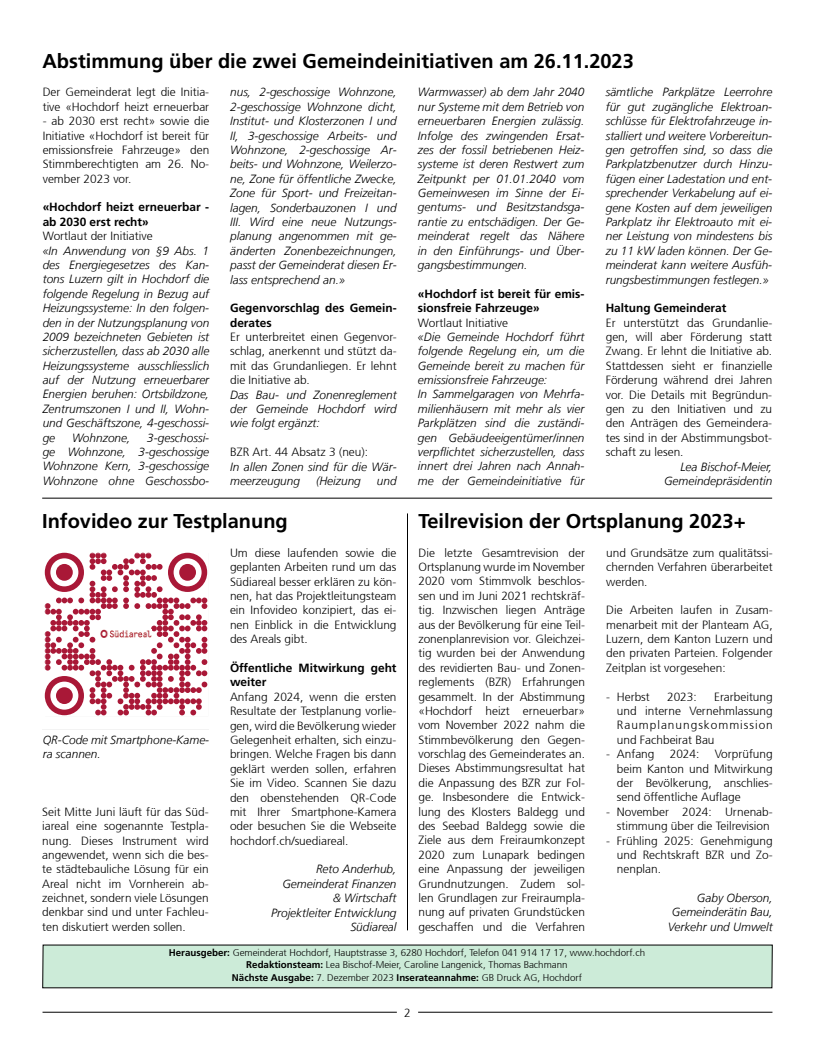
<style>
.page{position:relative;width:815px;height:1053px;background:#fff}
.page>*{position:absolute;margin:0;border:0;box-sizing:border-box;transform-origin:0 0}
.t1{font:700 20px "Frutiger LT Com";color:#000}
.t2{font:300 11.88px/14.4px "Frutiger 45";color:#000;text-align:justify}
.t3{font:italic 300 11.88px/14.4px "Frutiger LT";color:#000;text-align:justify}
.t4{font:700 11.88px/14.4px "Frutiger LT Com";color:#000}
.t5{font:300 9.75px/12.5px "Frutiger 45";color:#000;text-align:center}
.s1{font-family:"Frutiger LT Com";font-weight:700}
</style>
<div class="page">
<hr style="left:43px;top:1011px;width:354px;height:1px;background:#000">
<hr style="left:418px;top:1011px;width:354px;height:1px;background:#000">
<svg style="left:42px;top:944px;width:731px;height:44px"></svg>
<hr style="left:42px;top:498px;width:730px;height:1px;background:#000">
<hr style="left:407px;top:513px;width:1px;height:417px;background:#000">
<svg style="left:44px;top:552px;width:164px;height:164px"></svg>
<div style="left:56px;top:687px;width:17px;height:17px;background:#a91837;border-radius:50%"></div>
<img style="left:101px;top:629px;width:50px;height:9px">
<h1 class="t1" style="left:43px;top:49px;width:593px">Abstimmung über die zwei Gemeindeinitiativen am 26.11.2023</h1>
<p class="t3" style="left:418px;top:85px;width:168px">Warmwasser) ab dem Jahr 2040 nur Systeme mit dem Betrieb von erneuerbaren Energien zulässig.<br>Infolge des zwingenden Ersat&shy;zes der fossil betriebenen Heiz&shy;systeme ist deren Restwert zum Zeitpunkt per 01.01.2040 vom Gemeinwesen im Sinne der Ei&shy;gentums- und Besitzstandsga&shy;rantie zu entschädigen. Der Ge&shy;meinderat regelt das Nähere in den Einführungs- und Über&shy;gangsbestimmungen.</p>
<p class="t4" style="left:418px;top:286px;width:168px">«Hochdorf ist bereit für emis&shy;sionsfreie Fahrzeuge»</p>
<p class="t2" style="left:418px;top:315px;width:92px">Wortlaut Initiative</p>
<p class="t3" style="left:418px;top:330px;width:168px;text-align:left">«Die Gemeinde Hochdorf führt folgende Regelung ein, um die<br>Gemeinde bereit zu machen für emissionsfreie Fahrzeuge:<br>In Sammelgaragen von Mehrfa&shy;milienhäusern mit mehr als vier<br>Parkplätzen sind die zuständi&shy;gen Gebäudeeigentümer/innen verpflichtet sicherzustellen, dass innert drei Jahren nach Annah&shy;me der Gemeindeinitiative für</p>
<p class="t2" style="left:43px;top:85px;width:168px">Der Gemeinderat legt die Initia&shy;tive «Hochdorf heizt erneuerbar</p>
<p class="t2" style="left:43px;top:114px;width:168px">- ab 2030 erst recht» sowie die Initiative «Hochdorf ist bereit für emissionsfreie Fahrzeuge» den Stimmberechtigten am 26. No&shy;vember 2023 vor.</p>
<p class="t4" style="left:43px;top:200px;width:168px">«Hochdorf heizt erneuerbar - ab 2030 erst recht»</p>
<p class="t2" style="left:43px;top:229px;width:111px">Wortlaut der Initiative</p>
<p class="t3" style="left:43px;top:243px;width:168px">«In Anwendung von §9 Abs. 1 des Energiegesetzes des Kan&shy;tons Luzern gilt in Hochdorf die folgende Regelung in Bezug auf Heizungssysteme: In den folgen&shy;den in der Nutzungsplanung von 2009 bezeichneten Gebieten ist sicherzustellen, dass ab 2030 alle Heizungssysteme ausschliesslich auf der Nutzung erneuerbarer Energien beruhen: Ortsbildzone, Zentrumszonen I und II, Wohn&shy;und Geschäftszone, 4-geschossi&shy;ge</p>
<p class="t3" style="left:230px;top:85px;width:168px">nus, 2-geschossige Wohnzone, 2-geschossige Wohnzone dicht, Institut- und Klosterzonen I und II, 3-geschossige Arbeits- und Wohnzone, 2-geschossige Ar&shy;beits- und Wohnzone, Weilerzo&shy;ne, Zone für öffentliche Zwecke, Zone für Sport- und Freizeitan&shy;lagen, Sonderbauzonen I und III. Wird eine neue Nutzungs&shy;planung angenommen mit ge&shy;änderten Zonenbezeichnungen, passt der Gemeinderat diesen Er&shy;lass entsprechend an.»</p>
<p class="t4" style="left:230px;top:301px;width:168px">Gegenvorschlag des Gemein&shy;derates</p>
<p class="t2" style="left:230px;top:330px;width:168px">Er unterbreitet einen Gegenvor&shy;schlag, anerkennt und stützt da&shy;mit das Grundanliegen. Er lehnt die Initiative ab.</p>
<p class="t3" style="left:230px;top:387px;width:168px">Das Bau- und Zonenreglement der Gemeinde Hochdorf wird wie folgt ergänzt:</p>
<p class="t2" style="left:230px;top:445px;width:139px">BZR Art. 44 Absatz 3 (neu):</p>
<p class="t3" style="left:230px;top:459px;width:168px">In allen Zonen sind für die Wär&shy;meerzeugung</p>
<p class="t3" style="left:606px;top:85px;width:168px">sämtliche Parkplätze Leerrohre für gut zugängliche Elektroan&shy;schlüsse für Elektrofahrzeuge in&shy;stalliert und weitere Vorbereitun&shy;gen getroffen sind, so dass die Parkplatzbenutzer durch Hinzu&shy;fügen einer Ladestation und ent&shy;sprechender Verkabelung auf ei&shy;gene Kosten auf dem jeweiligen Parkplatz ihr Elektroauto mit ei&shy;ner Leistung von mindestens bis zu 11 kW laden können. Der Ge&shy;meinderat kann weitere Ausfüh&shy;rungsbestimmungen festlegen.»</p>
<p class="t4" style="left:606px;top:301px;width:122px">Haltung Gemeinderat</p>
<p class="t2" style="left:606px;top:315px;width:168px">Er unterstützt das Grundanlie&shy;gen, will aber Förderung statt Zwang. Er lehnt die Initiative ab.<br>Stattdessen sieht er finanzielle Förderung während drei Jahren vor. Die Details mit Begründun&shy;gen zu den Initiativen und zu den Anträgen des Gemeindera&shy;tes sind in der Abstimmungsbot&shy;schaft zu lesen.</p>
<p class="t3" style="left:664px;top:459px;width:110px;text-align:right">Lea Bischof-Meier,<br>Gemeindepräsidentin</p>
<p class="t3" style="left:43px;top:430px;width:168px;text-indent:105px">3-geschossi&shy;ge Wohnzone, 3-geschossige Wohnzone Kern, 3-geschossige Wohnzone ohne Geschossbo-</p>
<p class="t3" style="left:72px;top:430px;width:60px">Wohnzone,</p>
<p class="t3" style="left:316px;top:474px;width:46px">(Heizung</p>
<p class="t3" style="left:377px;top:474px;width:21px">und</p>
<h1 class="t1" style="left:42px;top:509px;width:247px">Infovideo zur Testplanung</h1>
<h1 class="t1" style="left:418px;top:509px;width:329px">Teilrevision der Ortsplanung 2023+</h1>
<p class="t2" style="left:418px;top:545px;width:168px">Die letzte Gesamtrevision der Ortsplanung wurde im November 2020 vom Stimmvolk beschlos&shy;sen und im Juni 2021 rechtskräf&shy;tig. Inzwischen liegen Anträge aus der Bevölkerung für eine Teil&shy;zonenplanrevision vor. Gleichzei&shy;tig wurden bei der Anwendung des revidierten Bau- und Zonen&shy;reglements (BZR) Erfahrungen gesammelt. In der Abstimmung «Hochdorf heizt erneuerbar» vom November 2022 nahm die Stimmbevölkerung den Gegen&shy;vorschlag des Gemeinderates an.<br>Dieses Abstimmungsresultat hat die Anpassung des BZR zur Fol&shy;ge. Insbesondere die Entwick&shy;lung des Klosters Baldegg und des Seebad Baldegg sowie die Ziele aus dem Freiraumkonzept 2020 zum Lunapark bedingen eine Anpassung der jeweiligen Grundnutzungen. Zudem sol&shy;len Grundlagen zur Freiraumpla&shy;nung auf privaten Grundstücken geschaffen und die Verfahren</p>
<p class="t2" style="left:606px;top:545px;width:168px">und Grundsätze zum qualitätssi&shy;chernden Verfahren überarbeitet werden.</p>
<p class="t2" style="left:230px;top:545px;width:168px">Um diese laufenden sowie die geplanten Arbeiten rund um das Südiareal besser erklären zu kön&shy;nen, hat das Projektleitungsteam ein Infovideo konzipiert, das ei&shy;nen Einblick in die Entwicklung des Areals gibt.</p>
<p class="t4" style="left:230px;top:660px;width:168px">Öffentliche Mitwirkung geht weiter</p>
<p class="t2" style="left:230px;top:689px;width:168px">Anfang 2024, wenn die ersten Resultate der Testplanung vorlie&shy;gen, wird die Bevölkerung wieder Gelegenheit erhalten, sich einzu&shy;bringen. Welche Fragen bis dann geklärt werden sollen, erfahren Sie im Video. Scannen Sie dazu den obenstehenden QR-Code mit Ihrer Smartphone-Kamera oder besuchen Sie die Webseite hochdorf.ch/suediareal.</p>
<p class="t3" style="left:271px;top:862px;width:127px;text-align:right">Reto Anderhub,<br>Gemeinderat Finanzen<br>&amp; Wirtschaft<br>Projektleiter Entwicklung<br>Südiareal</p>
<p class="t2" style="left:606px;top:603px;width:168px">Die Arbeiten laufen in Zusam&shy;menarbeit mit der Planteam AG, Luzern, dem Kanton Luzern und den privaten Parteien. Folgender Zeitplan ist vorgesehen:</p>
<p class="t2" style="left:606px;top:689px;width:45px">- Herbst</p>
<p class="t2" style="left:667px;top:689px;width:31px">2023:</p>
<p class="t2" style="left:617px;top:689px;width:157px;text-indent:97px">Erarbeitung und interne Vernehmlassung Raumplanungskommission und Fachbeirat Bau</p>
<p class="t2" style="left:606px;top:747px;width:50px">- Anfang</p>
<p class="t2" style="left:670px;top:747px;width:31px">2024:</p>
<p class="t3" style="left:43px;top:732px;width:168px">QR-Code mit Smartphone-Kame&shy;ra scannen.</p>
<p class="t2" style="left:617px;top:747px;width:157px;text-indent:98px">Vorprüfung beim Kanton und Mitwirkung der Bevölkerung, anschlies&shy;send öffentliche Auflage</p>
<p class="t2" style="left:606px;top:804px;width:168px;text-align:right">- November 2024: Urnenab&shy;stimmung über die Teilrevision</p>
<p class="t2" style="left:617px;top:833px;width:157px;text-indent:-11px">- Frühling 2025: Genehmigung und Rechtskraft BZR und Zo&shy;nenplan.</p>
<p class="t3" style="left:668px;top:890px;width:106px;text-align:right">Gaby Oberson,<br>Gemeinderätin Bau,<br>Verkehr und Umwelt</p>
<p class="t2" style="left:42px;top:804px;width:168px">Seit Mitte Juni läuft für das Süd&shy;iareal eine sogenannte Testpla&shy;nung. Dieses Instrument wird angewendet, wenn sich die bes&shy;te städtebauliche Lösung für ein Areal nicht im Vornherein ab&shy;zeichnet, sondern viele Lösungen denkbar sind und unter Fachleu&shy;ten diskutiert werden sollen.</p>
<p class="t5" style="left:169px;top:946px;width:478px"><span class="s1">Herausgeber:</span> Gemeinderat Hochdorf, Hauptstrasse 3, 6280 Hochdorf, Telefon 041 914 17 17, www.hochdorf.ch<br><span class="s1">Redaktionsteam:</span> Lea Bischof-Meier, Caroline Langenick, Thomas Bachmann<br><span class="s1">Nächste Ausgabe:</span> 7. Dezember 2023 <span class="s1">Inserateannahme:</span> GB Druck AG, Hochdorf</p>
<p class="t2" style="left:404px;top:1005px;width:8px">2</p>
</div>
